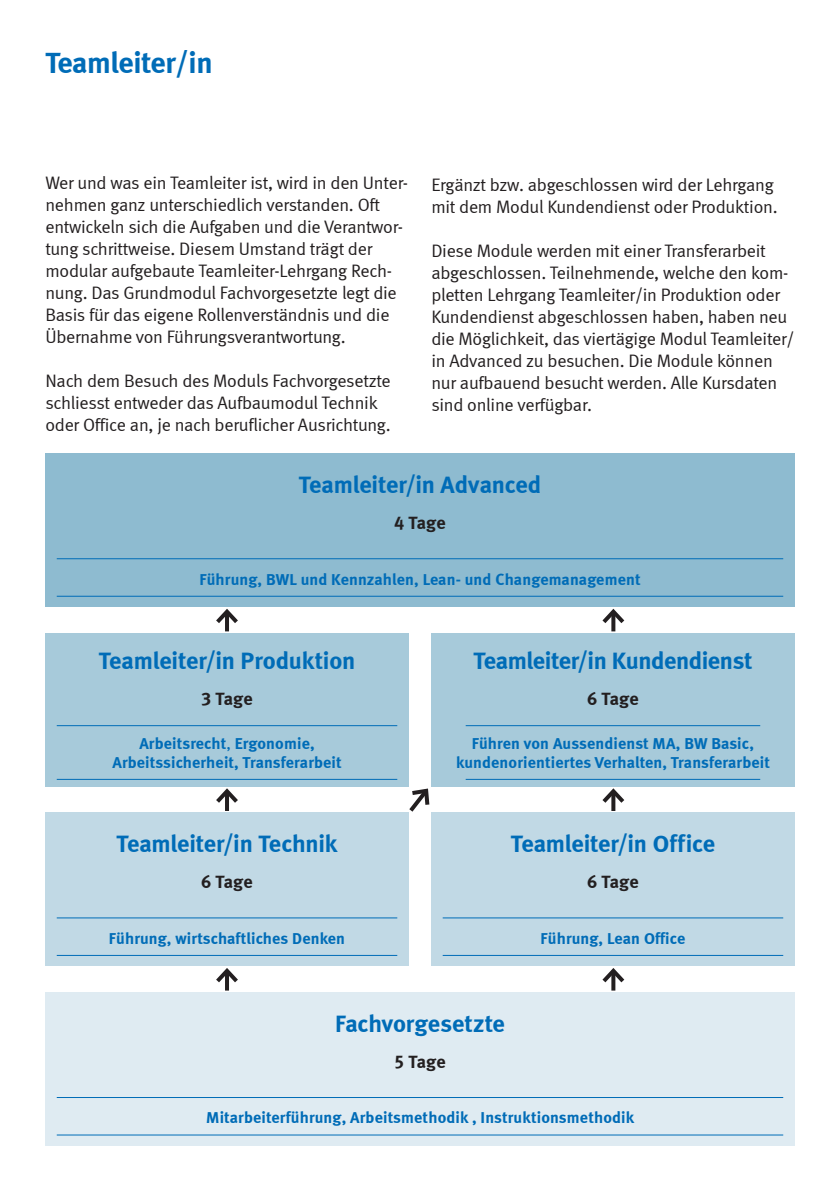
<style>
.page{position:relative;width:840px;height:1191px;background:#fff}
.page>*{position:absolute;margin:0;border:0;box-sizing:border-box;transform-origin:0 0}
.t1{font:30px "Meta Bold LF";letter-spacing:-.015em;color:#006cb7}
.t2{font:24.4px "Meta Bold LF";letter-spacing:-.01em;color:#006cb7}
.t3{font:18.2px "Meta Bold LF";color:#231f20}
.t4{font:18px/22px "Meta Normal LF";letter-spacing:-.015em;color:#231f20}
.t5{font:16.2px/18.2px "Meta Bold LF";letter-spacing:.01em;color:#006cb7;text-align:center}
.s1{font-family:"Meta Normal LF"}
</style>
<div class="page">
<div style="left:45px;top:992px;width:749px;height:153px;background:#dfebf2"></div>
<hr style="left:57px;top:1097px;width:725px;height:1px;background:#006cb7">
<hr style="left:57px;top:1134px;width:725px;height:1px;background:#006cb7">
<div style="left:45px;top:813px;width:363px;height:153px;background:#c1d9e5"></div>
<hr style="left:57px;top:917px;width:340px;height:1px;background:#006cb7">
<hr style="left:57px;top:955px;width:340px;height:1px;background:#006cb7">
<div style="left:45px;top:633px;width:363px;height:153px;background:#a7cada"></div>
<hr style="left:57px;top:725px;width:340px;height:1px;background:#006cb7">
<hr style="left:57px;top:779px;width:340px;height:1px;background:#006cb7">
<div style="left:431px;top:633px;width:363px;height:153px;background:#a7cada"></div>
<hr style="left:465px;top:725px;width:294px;height:1px;background:#006cb7">
<hr style="left:465px;top:779px;width:294px;height:1px;background:#006cb7">
<div style="left:431px;top:813px;width:363px;height:153px;background:#c1d9e5"></div>
<hr style="left:442px;top:917px;width:340px;height:1px;background:#006cb7">
<hr style="left:442px;top:955px;width:340px;height:1px;background:#006cb7">
<hr style="left:225px;top:970px;width:4px;height:20px;background:#231f20">
<svg style="left:216px;top:968px;width:22px;height:15px"></svg>
<hr style="left:225px;top:791px;width:4px;height:20px;background:#231f20">
<svg style="left:212px;top:786px;width:30px;height:17px"></svg>
<svg style="left:405px;top:785px;width:25px;height:31px"></svg>
<hr style="left:225px;top:611px;width:4px;height:20px;background:#231f20">
<svg style="left:216px;top:609px;width:22px;height:14px"></svg>
<svg style="left:611px;top:986px;width:4px;height:4px"></svg>
<svg style="left:602px;top:968px;width:23px;height:18px"></svg>
<svg style="left:611px;top:807px;width:4px;height:4px"></svg>
<svg style="left:598px;top:786px;width:30px;height:21px"></svg>
<svg style="left:611px;top:627px;width:4px;height:4px"></svg>
<svg style="left:602px;top:608px;width:23px;height:19px"></svg>
<div style="left:45px;top:454px;width:749px;height:153px;background:#8ebbd0"></div>
<hr style="left:57px;top:558px;width:725px;height:1px;background:#006cb7">
<hr style="left:57px;top:596px;width:725px;height:1px;background:#006cb7">
<h1 class="t1" style="left:45px;top:45px;width:169px">Teamleiter/in</h1>
<p class="t4" style="left:45px;top:171px;width:364px">Wer und was ein Teamleiter ist, wird in den Unter&shy;nehmen ganz unterschiedlich verstanden. Oft entwickeln sich die Aufgaben und die Verantwor&shy;tung schrittweise. Diesem Umstand trägt der modular aufgebaute Teamleiter-Lehrgang Rech&shy;nung. Das Grundmodul Fachvorgesetzte legt die Basis für das eigene Rollenverständnis und die Übernahme von Führungsverantwortung.</p>
<p class="t4" style="left:45px;top:369px;width:346px">Nach dem Besuch des Moduls Fachvorgesetzte schliesst entweder das Aufbaumodul Technik oder Office an, je nach beruflicher Ausrichtung.</p>
<p class="t4" style="left:431px;top:173px;width:347px">Ergänzt bzw. abgeschlossen wird der Lehrgang mit dem Modul Kundendienst oder Produktion.</p>
<p class="t4" style="left:431px;top:239px;width:364px">Diese Module werden mit einer Transferarbeit abgeschlossen. Teilnehmende, welche den kom&shy;pletten Lehrgang Teamleiter/in Produktion oder Kundendienst abgeschlossen haben, haben neu die Möglichkeit, das viertägige Modul Teamleiter/ in Advanced zu besuchen. Die Module können nur aufbauend besucht werden. Alle Kursdaten sind online verfügbar.</p>
<h2 class="t2" style="left:298px;top:470px;width:244px">Teamleiter/in Advanced</h2>
<p class="t3" style="left:394px;top:511px;width:53px">4 Tage</p>
<p class="t5" style="left:199px;top:569px;width:442px">Führung, BWL und Kennzahlen, Lean- und Changemanagement</p>
<h2 class="t2" style="left:99px;top:646px;width:258px">Teamleiter/in Produktion</h2>
<p class="t3" style="left:201px;top:687px;width:53px">3 Tage</p>
<p class="t5" style="left:112px;top:734px;width:231px">Arbeitsrecht<span class="s1">,</span> Ergonomie,<br>Arbeitssicherheit, Transferarbeit</p>
<h2 class="t2" style="left:116px;top:829px;width:222px">Teamleiter/in Technik</h2>
<p class="t3" style="left:201px;top:870px;width:53px">6 Tage</p>
<p class="t5" style="left:109px;top:928px;width:237px">Führung, wirtschaftliches Denken</p>
<h2 class="t2" style="left:473px;top:646px;width:280px">Teamleiter/in Kundendienst</h2>
<p class="t3" style="left:587px;top:687px;width:53px">6 Tage</p>
<p class="t5" style="left:456px;top:734px;width:315px">Führen von Aussendienst MA, BW Basic, kundenorientiertes Verhalten, Transferarbeit</p>
<h2 class="t2" style="left:510px;top:829px;width:206px">Teamleiter/in Office</h2>
<p class="t3" style="left:587px;top:870px;width:53px">6 Tage</p>
<p class="t5" style="left:540px;top:928px;width:146px">Führung, Lean Office</p>
<h2 class="t2" style="left:335px;top:1008px;width:171px">Fachvorgesetzte</h2>
<p class="t3" style="left:394px;top:1050px;width:53px">5 Tage</p>
<p class="t5" style="left:206px;top:1108px;width:429px">Mitarbeiterführung, Arbeitsmethodik , Instruktionsmethodik</p>
</div>
